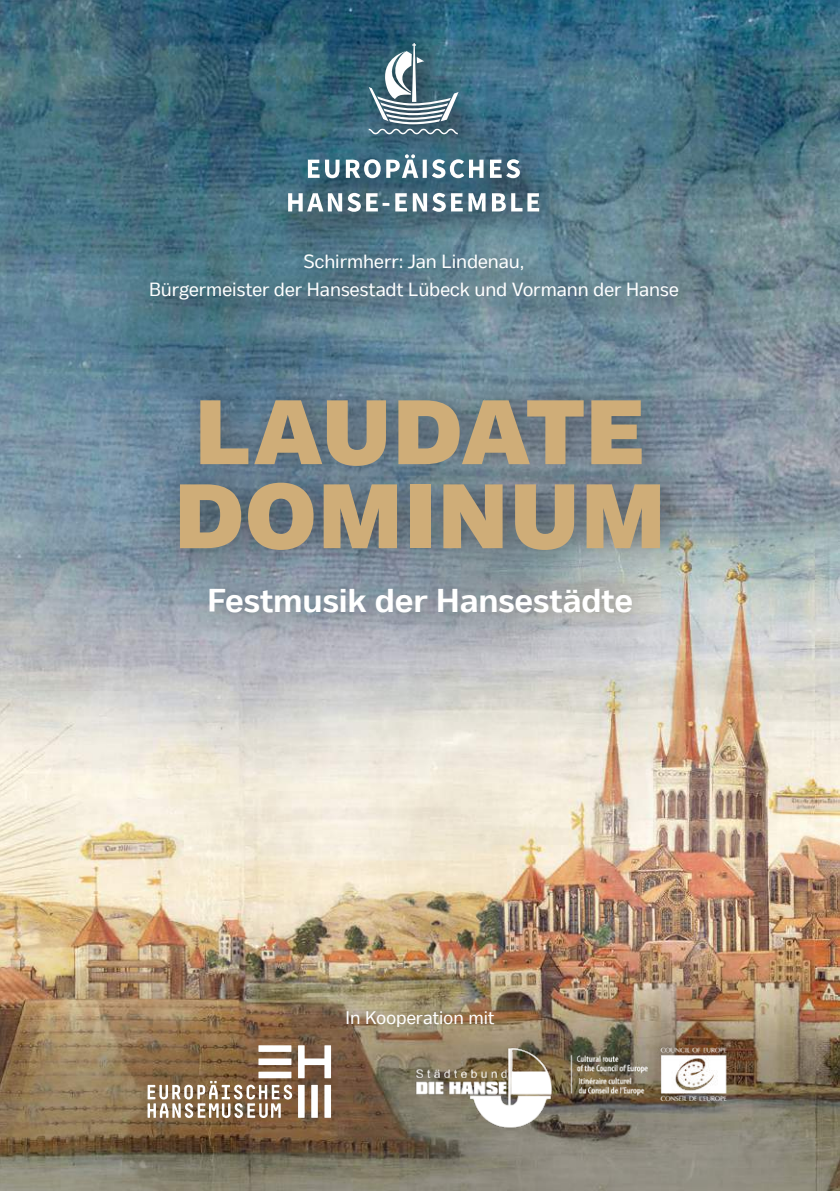
<style>
.page{position:relative;width:840px;height:1191px;background:#fff}
.page>*{position:absolute;margin:0;border:0;box-sizing:border-box;transform-origin:0 0}
.t1{font:800 91.2px/84px "Body Text";letter-spacing:.03em;color:#cfad78}
.t2{font:700 33px "Body Text";color:#fff}
.t3{font:19px/28px "Body Text";letter-spacing:.005em;color:#fff;text-align:center}
.t4{font:18.2px "Body Text";letter-spacing:.005em;color:#fff}
</style>
<div class="page">
<img style="left:0;top:0;width:839px;height:1191px">
<div style="left:270px;top:31px;width:299px;height:213px;background:#231f20;opacity:.8"></div>
<svg style="left:368px;top:43px;width:90px;height:91px"></svg>
<svg style="left:288px;top:193px;width:251px;height:19px"></svg>
<svg style="left:308px;top:154px;width:211px;height:24px"></svg>
<div style="left:134px;top:240px;width:573px;height:91px;background:#231f20;opacity:.8"></div>
<svg style="left:147px;top:1045px;width:184px;height:73px"></svg>
<img style="left:408px;top:1040px;width:148px;height:94px">
<img style="left:566px;top:1040px;width:168px;height:94px">
<div style="left:156px;top:369px;width:540px;height:273px;background:#231f20;opacity:.5"></div>
<p class="t3" style="left:149px;top:248px;width:531px">Schirmherr: Jan Lindenau,<br>Bürgermeister der Hansestadt Lübeck und Vormann der Hanse</p>
<h1 class="t1" style="left:175px;top:393px;width:491px">LAUDATE<br>DOMINUM</h1>
<h2 class="t2" style="left:207px;top:579px;width:426px">Festmusik der Hansestädte</h2>
<p class="t4" style="left:345px;top:1006px;width:150px">In Kooperation mit</p>
</div>
